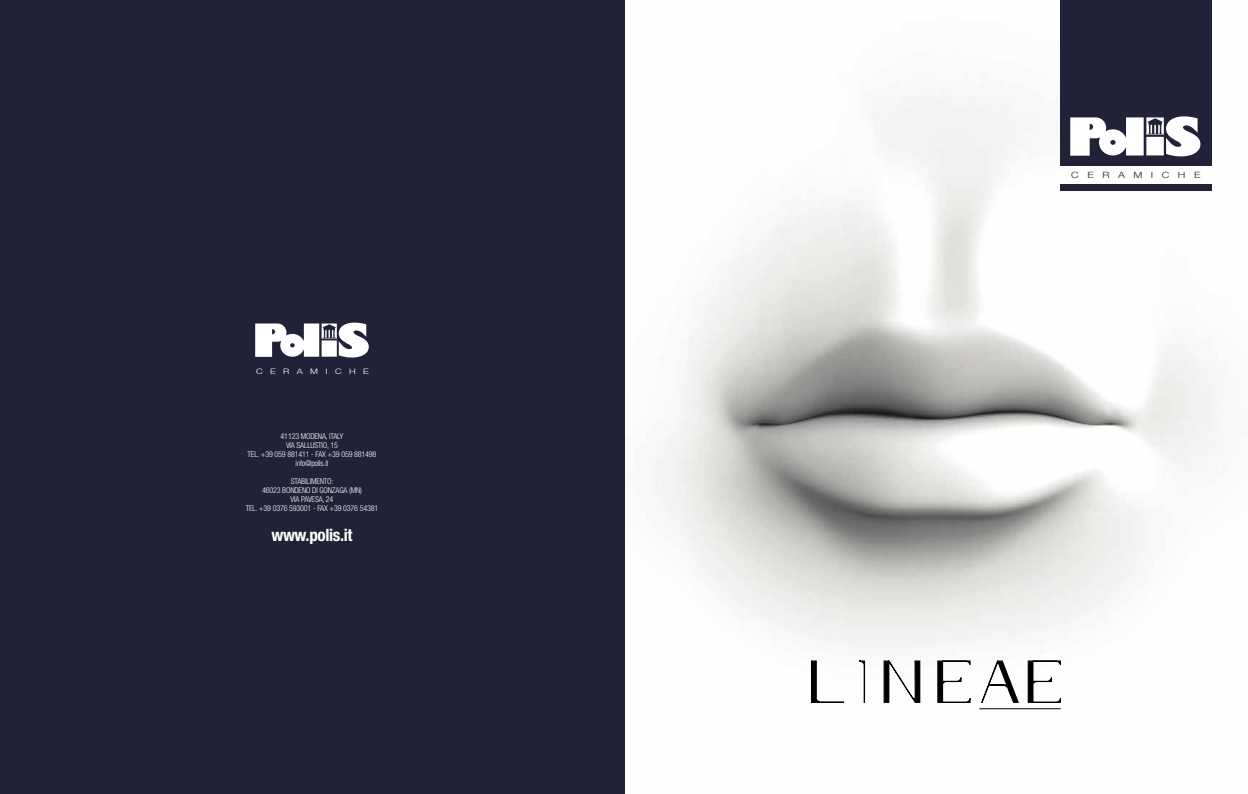
<style>
.page{position:relative;width:1248px;height:794px;background:#fff}
.page>*{position:absolute;margin:0;border:0;box-sizing:border-box;transform-origin:0 0}
.t1{font:700 condensed 17px "Helvetica Neue LT Std";letter-spacing:-.02em;color:#fff}
.t2{font:300 8.7px "Helvetica Neue LT Std";letter-spacing:.78em;color:#212138;scale:1.25 1}
.t3{font:300 condensed 8px/9px "Helvetica Neue LT Std";letter-spacing:-.02em;color:#fff;text-align:center}
.t4{font:300 7.6px "Helvetica Neue LT Std";letter-spacing:.78em;color:#fff;scale:1.25 1}
</style>
<div class="page">
<img style="left:624px;top:0;width:596px;height:794px">
<div style="left:0;top:0;width:624px;height:794px;background:#212138"></div>
<svg style="left:255px;top:322px;width:114px;height:36px"></svg>
<div style="left:1059px;top:0;width:152px;height:166px;background:#212138"></div>
<div style="left:1059px;top:184px;width:152px;height:6px;background:#212138"></div>
<svg style="left:1070px;top:116px;width:130px;height:41px"></svg>
<svg style="left:811px;top:660px;width:249px;height:134px"></svg>
<p class="t4" style="left:256px;top:367px;width:92px">CERAMICHE</p>
<p class="t3" style="left:247px;top:431px;width:130px">41123 MODENA, ITALY<br>VIA SALLUSTIO, 15<br>TEL. +39 059 881411 - FAX +39 059 881498 info@polis.it</p>
<p class="t3" style="left:246px;top:476px;width:134px">STABILIMENTO:<br>46023 BONDENO DI GONZAGA (MN)<br>VIA PAVESA, 24<br>TEL. +39 0376 593001 - FAX +39 0376 54381</p>
<h1 class="t1" style="left:271px;top:524px;width:83px">www.polis.it</h1>
<p class="t2" style="left:1071px;top:170px;width:105px">CERAMICHE</p>
</div>
